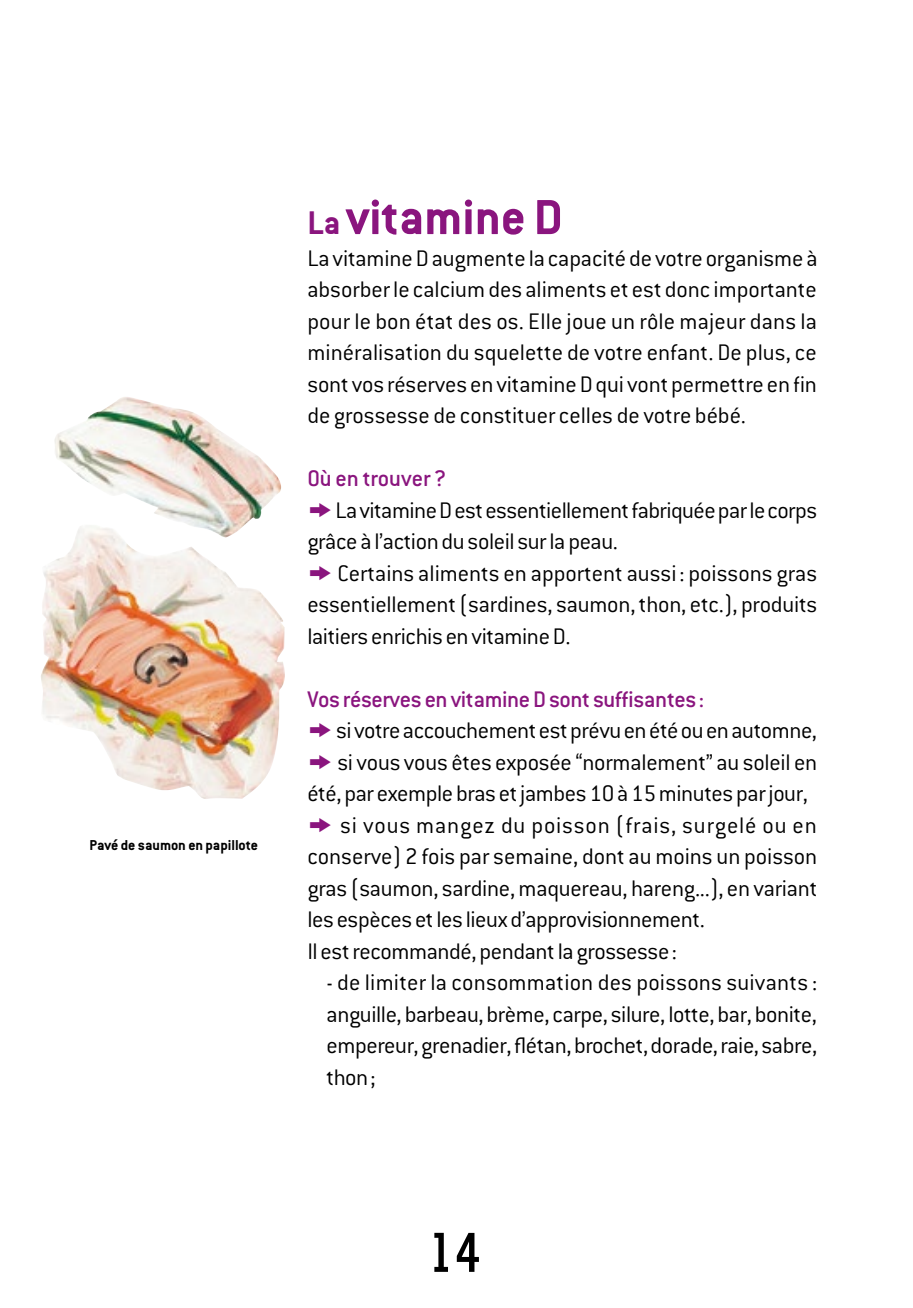
<style>
.page{position:relative;width:913px;height:1308px;background:#fff}
.page>*{position:absolute;margin:0;border:0;box-sizing:border-box;transform-origin:0 0}
.t1{font:58.5px "Hybrid";color:#000}
.t2{font:700 54px "Conduit ITC";color:#8a157e}
.t3{font:300 24.75px/31.5px "Conduit ITC";letter-spacing:-.015em;color:#000;text-align:justify}
.t4{font:700 15.75px "Conduit ITC";color:#000}
.s1{font-size:36px}
.s2{font-weight:500;color:#8a157e}
.s3{font-family:"Zeal";font-weight:400;font-size:25.88px;color:#8a157e}
</style>
<div class="page">
<img style="left:41px;top:397px;width:240px;height:402px">
<p class="t4" style="left:89px;top:836px;width:170px">Pavé de saumon en papillote</p>
<h2 class="t2" style="left:307px;top:186px;width:257px"><span class="s1">La</span> vitamine D</h2>
<p class="t3" style="left:307px;top:242px;width:511px">La vitamine D augmente la capacité de votre organisme à absorber le calcium des aliments et est donc importante pour le bon état des os. Elle joue un rôle majeur dans la minéralisation du squelette de votre enfant. De plus, ce sont vos réserves en vitamine D qui vont permettre en fin de grossesse de constituer celles de votre bébé.</p>
<p class="t3" style="left:307px;top:463px;width:511px;text-align:left"><span class="s2">Où en trouver?<br></span><span class="s3">k</span>La vitamine D est essentiellement fabriquée par le corps grâce à l’action du soleil sur la peau.<br><span class="s3">k</span> Certains aliments en apportent aussi : poissons gras essentiellement (sardines, saumon, thon, etc.), produits laitiers enrichis en vitamine D.</p>
<p class="t3" style="left:307px;top:683px;width:511px;text-align:left"><span class="s2">Vos réserves en vitamine D sont suffisantes:<br></span><span class="s3">k</span>si votre accouchement est prévu en été ou en automne, <span class="s3">k</span> si vous vous êtes exposée “normalement” au soleil en été, par exemple bras et jambes 10 à 15 minutes par jour, <span class="s3">k</span> si vous mangez du poisson (frais, surgelé ou en conserve) 2 fois par semaine, dont au moins un poisson gras (saumon, sardine, maquereau, hareng...), en variant les espèces et les lieux d’approvisionnement.<br>Il est recommandé, pendant la grossesse:</p>
<p class="t3" style="left:326px;top:967px;width:492px">- de limiter la consommation des poissons suivants : anguille, barbeau, brème, carpe, silure, lotte, bar, bonite, empereur, grenadier, flétan, brochet, dorade, raie, sabre, thon;</p>
<h1 class="t1" style="left:431px;top:1222px;width:52px">14</h1>
</div>
